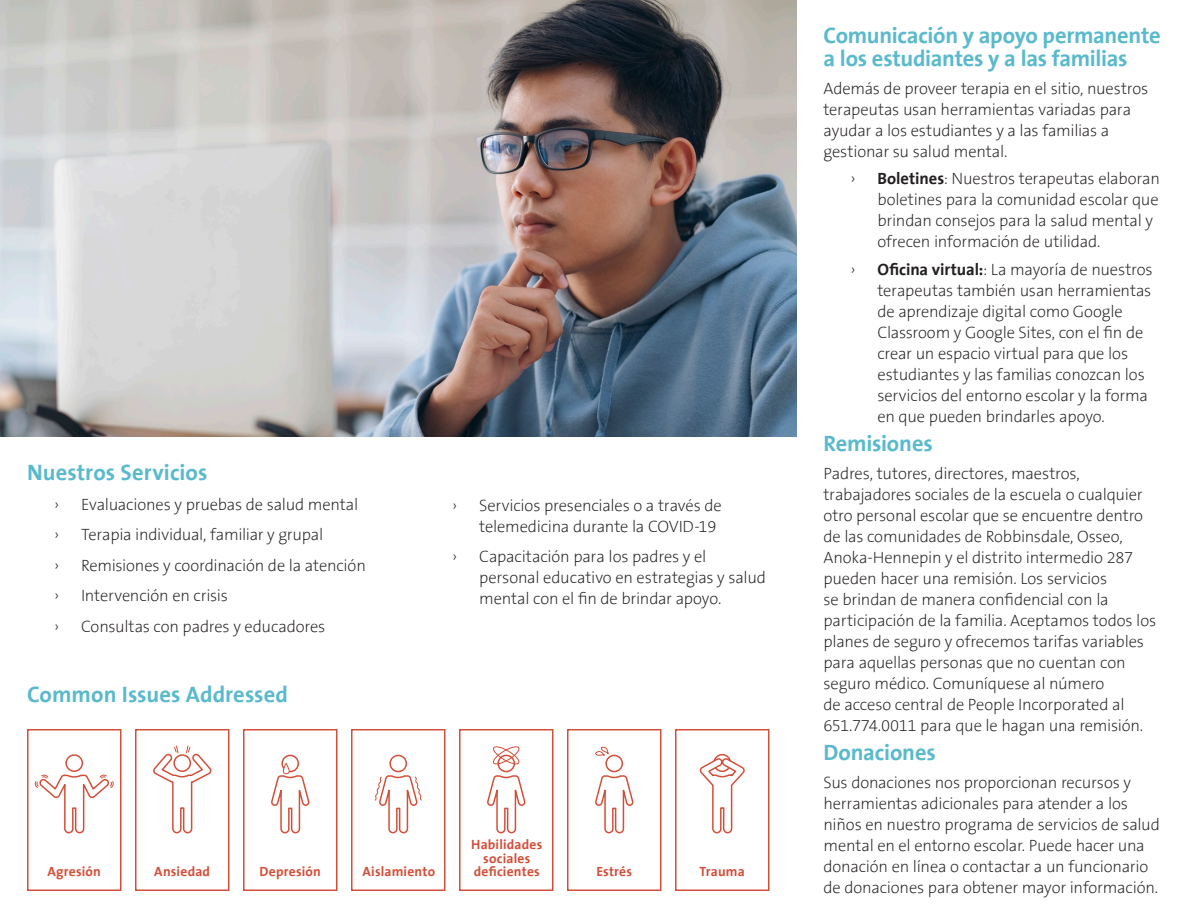
<style>
.page{position:relative;width:1188px;height:918px;background:#fff}
.page>*{position:absolute;margin:0;border:0;box-sizing:border-box;transform-origin:0 0}
.t1{font:22.5px/22.5px "The Sans 7 Bold Plain";letter-spacing:-.01em;color:#5abacc}
.t2{font:200 16.5px/21px "The Sans B2";letter-spacing:-.01em;color:#231f20}
.t3{font:13.5px/13.5px "The Sans 7 Bold Plain";letter-spacing:.015em;color:#d34f39;text-align:center}
.s1{font-family:"The Sans 7 Bold Plain";font-weight:400}
</style>
<div class="page">
<img style="left:0;top:0;width:796px;height:436px">
<div style="left:135px;top:729px;width:95px;height:162px;border:2px solid #d34f39"></div>
<svg style="left:153px;top:745px;width:59px;height:89px"></svg>
<div style="left:567px;top:729px;width:95px;height:162px;border:2px solid #d34f39"></div>
<div style="left:605px;top:755px;width:18px;height:17px;border:2px solid #d34f39;border-radius:50%"></div>
<svg style="left:595px;top:775px;width:39px;height:59px"></svg>
<svg style="left:595px;top:747px;width:14px;height:9px"></svg>
<div style="left:27px;top:729px;width:95px;height:162px;border:2px solid #d34f39"></div>
<div style="left:65px;top:754px;width:18px;height:18px;border:2px solid #d34f39;border-radius:50%"></div>
<svg style="left:35px;top:774px;width:78px;height:60px"></svg>
<div style="left:675px;top:729px;width:95px;height:162px;border:2px solid #d34f39"></div>
<div style="left:713px;top:754px;width:18px;height:18px;border:2px solid #d34f39;border-radius:50%"></div>
<svg style="left:699px;top:756px;width:46px;height:78px"></svg>
<div style="left:459px;top:729px;width:95px;height:162px;border:2px solid #d34f39"></div>
<div style="left:497px;top:755px;width:18px;height:17px;border:2px solid #d34f39;border-radius:50%"></div>
<svg style="left:487px;top:775px;width:39px;height:59px"></svg>
<svg style="left:493px;top:746px;width:27px;height:19px"></svg>
<div style="left:351px;top:729px;width:95px;height:162px;border:2px solid #d34f39"></div>
<div style="left:389px;top:755px;width:18px;height:17px;border:2px solid #d34f39;border-radius:50%"></div>
<svg style="left:375px;top:775px;width:47px;height:59px"></svg>
<div style="left:243px;top:729px;width:95px;height:162px;border:2px solid #d34f39"></div>
<div style="left:281px;top:755px;width:18px;height:17px;border:2px solid #d34f39;border-radius:50%"></div>
<svg style="left:271px;top:763px;width:39px;height:71px"></svg>
<p class="t1" style="left:27px;top:460px;width:182px">Nuestros Servicios</p>
<p class="t2" style="left:54px;top:495px;width:7px">›</p>
<p class="t2" style="left:81px;top:495px;width:279px">Evaluaciones y pruebas de salud mental</p>
<p class="t2" style="left:54px;top:525px;width:7px">›</p>
<p class="t2" style="left:81px;top:525px;width:244px">Terapia individual, familiar y grupal</p>
<p class="t2" style="left:54px;top:556px;width:7px">›</p>
<p class="t2" style="left:81px;top:556px;width:286px">Remisiones y coordinación de la atención</p>
<p class="t2" style="left:54px;top:586px;width:7px">›</p>
<p class="t2" style="left:81px;top:586px;width:148px">Intervención en crisis</p>
<p class="t2" style="left:54px;top:616px;width:7px">›</p>
<p class="t2" style="left:81px;top:616px;width:246px">Consultas con padres y educadores</p>
<p class="t1" style="left:27px;top:682px;width:263px">Common Issues Addressed</p>
<p class="t2" style="left:452px;top:495px;width:7px">›</p>
<p class="t2" style="left:479px;top:495px;width:244px">Servicios presenciales o a través de telemedicina durante la COVID-19</p>
<p class="t2" style="left:452px;top:547px;width:7px">›</p>
<p class="t2" style="left:479px;top:547px;width:288px">Capacitación para los padres y el personal educativo en estrategias y salud mental con el fin de brindar apoyo.</p>
<p class="t3" style="left:471px;top:837px;width:73px">Habilidades sociales</p>
<p class="t3" style="left:260px;top:864px;width:63px">Depresión</p>
<p class="t3" style="left:363px;top:864px;width:74px">Aislamiento</p>
<p class="t3" style="left:474px;top:864px;width:68px">deficientes</p>
<p class="t3" style="left:48px;top:864px;width:55px">Agresión</p>
<p class="t3" style="left:154px;top:864px;width:57px">Ansiedad</p>
<p class="t3" style="left:596px;top:864px;width:37px">Estrés</p>
<p class="t3" style="left:700px;top:864px;width:47px">Trauma</p>
<p class="t1" style="left:824px;top:24px;width:339px">Comunicación y apoyo permanente a los estudiantes y a las familias</p>
<p class="t2" style="left:824px;top:78px;width:326px">Además de proveer terapia en el sitio, nuestros terapeutas usan herramientas variadas para ayudar a los estudiantes y a las familias a gestionar su salud mental.</p>
<p class="t2" style="left:850px;top:169px;width:7px">›</p>
<p class="t2" style="left:878px;top:169px;width:284px"><span class="s1">Boletines</span>: Nuestros terapeutas elaboran boletines para la comunidad escolar que brindan consejos para la salud mental y ofrecen información de utilidad.</p>
<p class="t2" style="left:850px;top:260px;width:7px">›</p>
<p class="t2" style="left:878px;top:260px;width:277px"><span class="s1">Oficina virtual:</span>: La mayoría de nuestros terapeutas también usan herramientas de aprendizaje digital como Google Classroom y Google Sites, con el fin de crear un espacio virtual para que los estudiantes y las familias conozcan los servicios del entorno escolar y la forma en que pueden brindarles apoyo.</p>
<p class="t1" style="left:824px;top:432px;width:111px">Remisiones</p>
<p class="t2" style="left:824px;top:464px;width:334px">Padres, tutores, directores, maestros, trabajadores sociales de la escuela o cualquier otro personal escolar que se encuentre dentro de las comunidades de Robbinsdale, Osseo, Anoka-Hennepin y el distrito intermedio 287 pueden hacer una remisión. Los servicios<br>se brindan de manera confidencial con la participación de la familia. Aceptamos todos los planes de seguro y ofrecemos tarifas variables para aquellas personas que no cuentan con seguro médico. Comuníquese al número<br>de acceso central de People Incorporated al 651.774.0011 para que le hagan una remisión.</p>
<p class="t1" style="left:824px;top:741px;width:114px">Donaciones</p>
<p class="t2" style="left:824px;top:773px;width:338px">Sus donaciones nos proporcionan recursos y herramientas adicionales para atender a los niños en nuestro programa de servicios de salud mental en el entorno escolar. Puede hacer una donación en línea o contactar a un funcionario de donaciones para obtener mayor información.</p>
</div>
